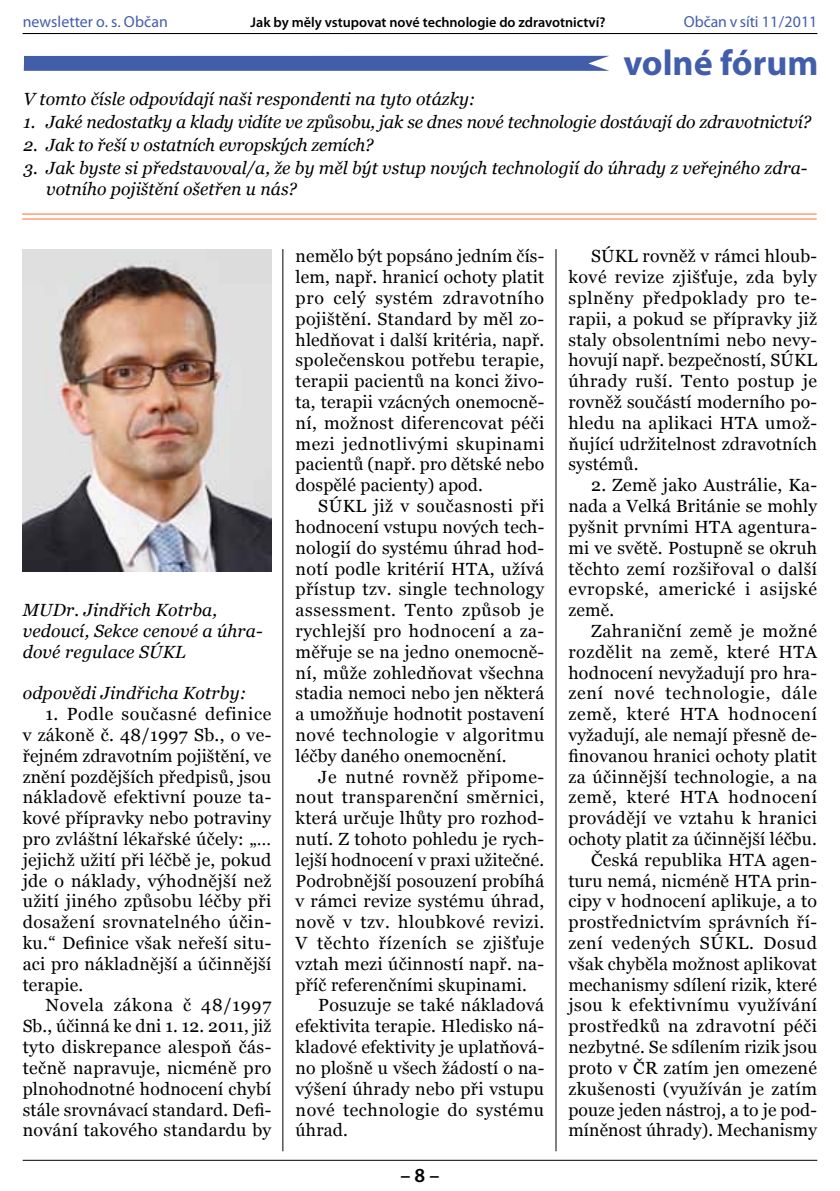
<style>
.page{position:relative;width:840px;height:1191px;background:#fff}
.page>*{position:absolute;margin:0;border:0;box-sizing:border-box;transform-origin:0 0}
.t1{font:700 36px "Myriad Pro";color:#425daa}
.t2{font:600 20px "Myriad Pro";color:#000}
.t3{font:17.6px/20.8px "Georgia";letter-spacing:.015em;color:#000;text-align:justify}
.t4{font:italic 17.6px/20.8px "Georgia";color:#000}
.t5{font:17.6px "Georgia";letter-spacing:.04em;color:#000}
.t6{font:17.6px "Georgia";letter-spacing:.035em;color:#000}
.t7{font:16px "Myriad Pro";letter-spacing:.005em;color:#425daa}
.t8{font:600 14.2px "Myriad Pro";color:#000}
</style>
<div class="page">
<hr style="left:23px;top:1159px;width:793px;height:1px;background:#000">
<hr style="left:23px;top:33px;width:793px;height:1px;background:#000">
<hr style="left:282px;top:249px;width:1px;height:902px;background:#000">
<hr style="left:555px;top:249px;width:1px;height:902px;background:#000">
<hr style="left:22px;top:213px;width:794px;height:1px;background:#ff702b">
<hr style="left:22px;top:218px;width:794px;height:1px;background:#ff702b">
<svg style="left:24px;top:56px;width:585px;height:15px;background:#4761ac"></svg>
<img style="left:22px;top:249px;width:250px;height:323px">
<p class="t7" style="left:23px;top:12px;width:147px">newsletter o. s. Občan</p>
<p class="t8" style="left:250px;top:13px;width:356px">Jak by měly vstupovat nové technologie do zdravotnictví?</p>
<p class="t7" style="left:683px;top:12px;width:135px">Občan v síti 11/2011</p>
<h1 class="t1" style="left:623px;top:40px;width:196px">volné fórum</h1>
<p class="t4" style="left:24px;top:89px;width:453px">V tomto čísle odpovídají naši respondenti na tyto otázky:</p>
<p class="t4" style="left:24px;top:112px;width:788px">1. Jaké nedostatky a klady vidíte ve způsobu, jak se dnes nové technologie dostávají do zdravotnictví?</p>
<p class="t4" style="left:24px;top:135px;width:351px">2. Jak to řeší v ostatních evropských zemích?</p>
<p class="t4" style="left:46px;top:158px;width:762px;text-indent:-23px">3. Jak byste si představoval/a, že by měl být vstup nových technologií do úhrady z veřejného zdra&shy;votního pojištění ošetřen u nás?</p>
<p class="t4" style="left:23px;top:600px;width:241px">MUDr. Jindřich Kotrba, vedoucí, Sekce cenové a úhra&shy;dové regulace SÚKL</p>
<p class="t4" style="left:23px;top:683px;width:225px">odpovědi Jindřicha Kotrby:</p>
<p class="t3" style="left:23px;top:703px;width:250px;text-indent:23px">1. Podle současné definice v zákoně č. 48/1997 Sb., o ve&shy;řejném zdravotním pojištění, ve znění pozdějších předpisů, jsou nákladově efektivní pouze ta&shy;kové přípravky nebo potraviny pro zvláštní lékařské účely: „… jejichž užití při léčbě je, pokud jde o náklady, výhodnější než užití jiného způsobu léčby při dosažení srovnatelného účin&shy;ku.“ Definice však neřeší situ&shy;aci pro nákladnější a účinnější terapie.</p>
<p class="t3" style="left:23px;top:995px;width:250px;text-indent:23px">Novela zákona č 48/1997<br>Sb., účinná ke dni 1. 12. 2011, již tyto diskrepance alespoň čás&shy;tečně napravuje, nicméně pro plnohodnotné hodnocení chybí stále srovnávací standard. Defi&shy;nování takového standardu by</p>
<p class="t3" style="left:295px;top:246px;width:250px">nemělo být popsáno jedním čís&shy;lem, např. hranicí ochoty platit pro celý systém zdravotního pojištění. Standard by měl zo&shy;hledňovat i další kritéria, např. společenskou potřebu terapie, terapii pacientů na konci živo&shy;ta, terapii vzácných onemocně&shy;ní, možnost diferencovat péči mezi jednotlivými skupinami pacientů (např. pro dětské nebo dospělé pacienty) apod.</p>
<p class="t3" style="left:295px;top:495px;width:250px;text-indent:23px">SÚKL již v současnosti při hodnocení vstupu nových tech&shy;nologií do systému úhrad hod&shy;notí podle kritérií HTA, užívá přístup tzv. single technology assessment. Tento způsob je rychlejší pro hodnocení a za&shy;měřuje se na jedno onemocně&shy;ní, může zohledňovat všechna stadia nemoci nebo jen některá a umožňuje hodnotit postavení nové technologie v algoritmu léčby daného onemocnění.</p>
<p class="t6" style="left:318px;top:766px;width:227px">Je nutné rovněž připome-</p>
<p class="t3" style="left:295px;top:787px;width:250px">nout transparenční směrnici,</p>
<p class="t3" style="left:295px;top:807px;width:250px">která určuje lhůty pro rozhod-</p>
<p class="t3" style="left:295px;top:828px;width:250px">nutí. Z tohoto pohledu je rych-</p>
<p class="t3" style="left:295px;top:849px;width:250px">lejší hodnocení v praxi užitečné.</p>
<p class="t3" style="left:295px;top:870px;width:250px">Podrobnější posouzení probíhá</p>
<p class="t3" style="left:295px;top:891px;width:250px">v rámci revize systému úhrad,</p>
<p class="t3" style="left:295px;top:911px;width:250px">nově v tzv. hloubkové revizi.</p>
<p class="t5" style="left:295px;top:933px;width:250px">V těchto řízeních se zjišťuje</p>
<p class="t3" style="left:295px;top:953px;width:250px">vztah mezi účinností např. na-</p>
<p class="t3" style="left:295px;top:974px;width:232px">příč referenčními skupinami.</p>
<p class="t3" style="left:318px;top:995px;width:227px">Posuzuje se také nákladová</p>
<p class="t3" style="left:295px;top:1015px;width:250px">efektivita terapie. Hledisko ná-</p>
<p class="t3" style="left:295px;top:1036px;width:250px">kladové efektivity je uplatňová-</p>
<p class="t3" style="left:295px;top:1057px;width:250px">no plošně u všech žádostí o na-</p>
<p class="t3" style="left:295px;top:1078px;width:250px">výšení úhrady nebo při vstupu</p>
<p class="t3" style="left:295px;top:1099px;width:250px">nové technologie do systému</p>
<p class="t3" style="left:295px;top:1119px;width:54px">úhrad.</p>
<p class="t2" style="left:400px;top:1162px;width:40px">– 8 –</p>
<p class="t3" style="left:568px;top:246px;width:250px;text-indent:23px">SÚKL rovněž v rámci hloub&shy;kové revize zjišťuje, zda byly splněny předpoklady pro te&shy;rapii, a pokud se přípravky již staly obsolentními nebo nevy&shy;hovují např. bezpečností, SÚKL úhrady ruší. Tento postup je rovněž součástí moderního po&shy;hledu na aplikaci HTA umož&shy;ňující udržitelnost zdravotních systémů.</p>
<p class="t3" style="left:568px;top:475px;width:250px;text-indent:23px">2. Země jako Austrálie, Ka&shy;nada a Velká Británie se mohly pyšnit prvními HTA agentura&shy;mi ve světě. Postupně se okruh těchto zemí rozšiřoval o další evropské, americké i asijské země.</p>
<p class="t3" style="left:568px;top:620px;width:250px;text-align:right">Zahraniční země je možné rozdělit na země, které HTA hodnocení nevyžadují pro hra&shy;zení nové technologie, dále země, které HTA hodnocení vyžadují, ale nemají přesně de&shy;finovanou hranici ochoty platit za účinnější technologie, a na země, které HTA hodnocení provádějí ve vztahu k hranici ochoty platit za účinnější léčbu.<br>Česká republika HTA agen&shy;turu nemá, nicméně HTA prin&shy;cipy v hodnocení aplikuje, a to prostřednictvím správních ří&shy;zení vedených SÚKL. Dosud však chyběla možnost aplikovat mechanismy sdílení rizik, které jsou k efektivnímu využívání prostředků na zdravotní péči nezbytné. Se sdílením rizik jsou proto v ČR zatím jen omezené zkušenosti (využíván je zatím pouze jeden nástroj, a to je pod&shy;míněnost úhrady). Mechanismy</p>
</div>
